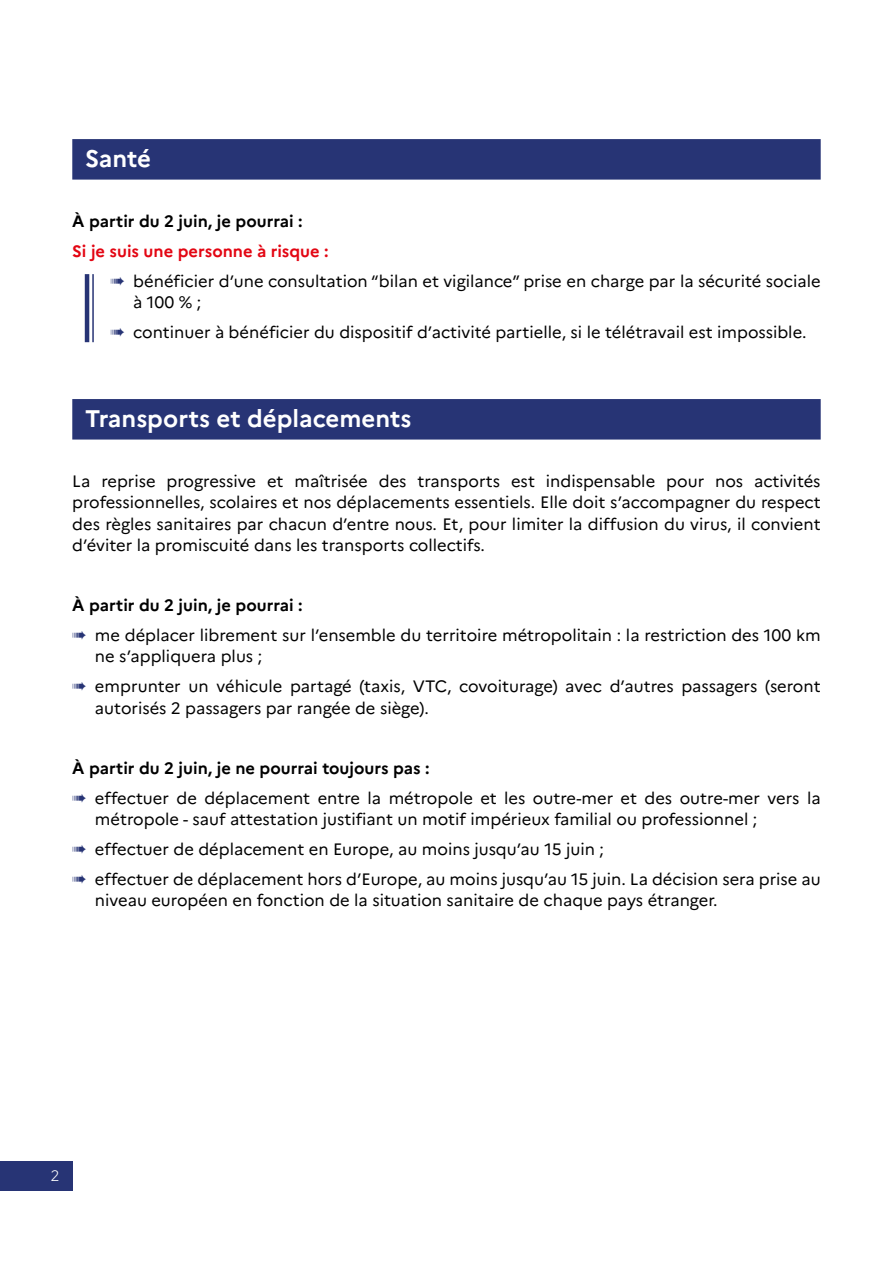
<style>
.page{position:relative;width:893px;height:1263px;background:#fff}
.page>*{position:absolute;margin:0;border:0;box-sizing:border-box;transform-origin:0 0}
.t1{font:700 24px "Marianne";color:#fff}
.t2{font:16.5px/30px "Marianne";color:#000}
.t3{font:700 16.5px "Marianne";color:#000}
.t4{font:300 15px "Marianne";color:#fff}
.s1{font-weight:700;color:#e30613}
.s2{color:#273475}
.s3{font-weight:700}
</style>
<div class="page">
<div style="left:0;top:1161px;width:72px;height:30px;background:#273475"></div>
<div style="left:72px;top:139px;width:749px;height:41px;background:#273475"></div>
<hr style="left:85px;top:274px;width:4px;height:68px;background:#273475">
<hr style="left:92px;top:274px;width:2px;height:68px;background:#273475">
<div style="left:72px;top:399px;width:749px;height:41px;background:#273475"></div>
<h1 class="t1" style="left:85px;top:144px;width:68px">Santé</h1>
<p class="t3" style="left:72px;top:211px;width:232px">À partir du 2 juin, je pourrai :</p>
<p class="t2" style="left:111px;top:236px;width:712px;text-indent:-38px"><span class="s1">Si je suis une personne à risque :<br></span><span class="s2">➠</span> bénéficier d’une consultation “bilan et vigilance” prise en charge par la sécurité sociale</p>
<p class="t2" style="left:111px;top:287px;width:697px;text-indent:23px">à 100 % ;<br><span class="s2">➠</span> continuer à bénéficier du dispositif d’activité partielle, si le télétravail est impossible.</p>
<h1 class="t1" style="left:85px;top:404px;width:328px">Transports et déplacements</h1>
<p class="t2" style="left:72px;top:470px;width:750px;line-height:21.5px;text-align:justify">La reprise progressive et maîtrisée des transports est indispensable pour nos activités professionnelles, scolaires et nos déplacements essentiels. Elle doit s’accompagner du respect des règles sanitaires par chacun d’entre nous. Et, pour limiter la diffusion du virus, il convient d’éviter la promiscuité dans les transports collectifs.</p>
<p class="t2" style="left:72px;top:590px;width:750px"><span class="s3">À partir du 2 juin, je pourrai :<br></span><span class="s2">➠</span> me déplacer librement sur l’ensemble du territoire métropolitain : la restriction des 100 km</p>
<p class="t2" style="left:72px;top:641px;width:750px;text-indent:23px">ne s’appliquera plus ;<br><span class="s2">➠</span> emprunter un véhicule partagé (taxis, VTC, covoiturage) avec d’autres passagers (seront</p>
<p class="t2" style="left:95px;top:693px;width:335px">autorisés 2 passagers par rangée de siège).</p>
<p class="t2" style="left:72px;top:753px;width:750px"><span class="s3">À partir du 2 juin, je ne pourrai toujours pas :<br></span><span class="s2">➠</span> effectuer de déplacement entre la métropole et les outre-mer et des outre-mer vers la</p>
<p class="t2" style="left:72px;top:804px;width:750px;text-indent:23px">métropole - sauf attestation justifiant un motif impérieux familial ou professionnel ;<br><span class="s2">➠</span> effectuer de déplacement en Europe, au moins jusqu’au 15 juin ;<br><span class="s2">➠</span> effectuer de déplacement hors d’Europe, au moins jusqu’au 15 juin. La décision sera prise au</p>
<p class="t2" style="left:95px;top:885px;width:624px">niveau européen en fonction de la situation sanitaire de chaque pays étranger.</p>
<p class="t4" style="left:51px;top:1167px;width:10px">2</p>
</div>
